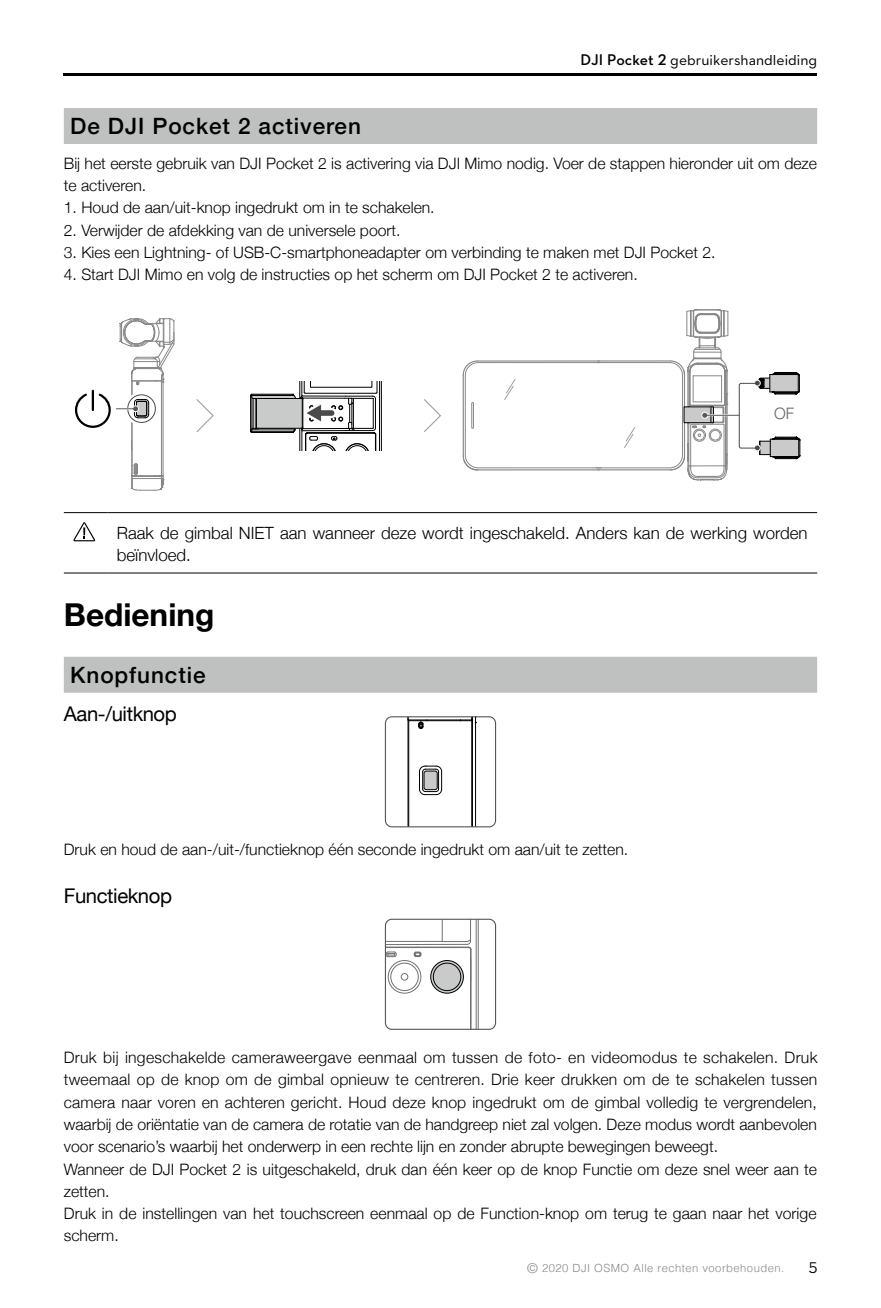
<style>
.page{position:relative;width:881px;height:1308px;background:#fff}
.page>*{position:absolute;margin:0;border:0;box-sizing:border-box;transform-origin:0 0}
.t1{font:700 31.5px "Helvetica Neue";color:#000}
.t2{font:500 22.5px "Helvetica Neue";letter-spacing:.04em;color:#000}
.t3{font:20.25px "Helvetica Neue";letter-spacing:-.02em;color:#000}
.t4{font:300 16.88px/22.5px "Helvetica Neue";color:#000}
.t5{font:300 15.75px/22.3px "Helvetica Neue";color:#000}
.t6{font:15.75px "Dji";color:#000}
.t7{font:300 15.75px "Helvetica Neue";color:#656464}
.t8{font:300 11.25px "Helvetica";letter-spacing:.04em;color:#888889}
.s1{font-weight:600}
.s2{font-size:13.5px}
</style>
<div class="page">
<hr style="left:64px;top:74px;width:752px;height:2px;background:#000">
<div style="left:64px;top:108px;width:752px;height:36px;background:#bfc0c0"></div>
<hr style="left:64px;top:512px;width:43px;height:1px;background:#000">
<hr style="left:107px;top:512px;width:709px;height:1px;background:#000">
<hr style="left:64px;top:572px;width:43px;height:1px;background:#000">
<hr style="left:107px;top:572px;width:709px;height:1px;background:#000">
<svg style="left:73px;top:522px;width:22px;height:19px"></svg>
<div style="left:64px;top:656px;width:752px;height:36px;background:#bfc0c0"></div>
<hr style="left:131px;top:381px;width:1px;height:95px;background:#888889">
<hr style="left:132px;top:381px;width:1px;height:85px;background:#888889">
<hr style="left:161px;top:381px;width:1px;height:94px;background:#888889">
<hr style="left:163px;top:382px;width:1px;height:94px;background:#888889">
<svg style="left:119px;top:318px;width:56px;height:67px"></svg>
<svg style="left:131px;top:463px;width:33px;height:28px"></svg>
<svg style="left:125px;top:392px;width:33px;height:33px"></svg>
<div style="left:127px;top:394px;width:29px;height:29px;border:1px solid #4c4948;border-radius:50%"></div>
<svg style="left:75px;top:391px;width:74px;height:38px"></svg>
<svg style="left:462px;top:309px;width:338px;height:172px"></svg>
<hr style="left:379px;top:381px;width:1px;height:69px;background:#000">
<hr style="left:381px;top:381px;width:1px;height:69px;background:#000">
<svg style="left:250px;top:381px;width:127px;height:69px"></svg>
<svg style="left:196px;top:399px;width:18px;height:33px"></svg>
<svg style="left:424px;top:399px;width:17px;height:33px"></svg>
<hr style="left:407px;top:720px;width:1px;height:107px;background:#000">
<hr style="left:408px;top:720px;width:1px;height:107px;background:#000">
<hr style="left:471px;top:720px;width:1px;height:107px;background:#000">
<hr style="left:475px;top:722px;width:1px;height:105px;background:#000">
<hr style="left:426px;top:720px;width:46px;height:1px;background:#000">
<hr style="left:408px;top:719px;width:64px;height:1px;background:#000">
<svg style="left:471px;top:718px;width:5px;height:5px"></svg>
<svg style="left:407px;top:718px;width:20px;height:11px"></svg>
<svg style="left:419px;top:765px;width:23px;height:30px"></svg>
<div style="left:424px;top:771px;width:13px;height:18px;background:#c9caca;border-radius:2px"></div>
<div style="left:423px;top:770px;width:14px;height:20px;border:1px solid #000;border-radius:2px"></div>
<div style="left:385px;top:716px;width:111px;height:111px;border:1px solid #595757;border-radius:6px"></div>
<hr style="left:385px;top:944px;width:82px;height:1px;background:#727171">
<hr style="left:385px;top:947px;width:83px;height:1px;background:#727171">
<hr style="left:385px;top:946px;width:83px;height:1px;background:#727171">
<hr style="left:385px;top:941px;width:57px;height:1px;background:#727171">
<hr style="left:470px;top:949px;width:1px;height:80px;background:#727171">
<hr style="left:475px;top:919px;width:1px;height:110px;background:#727171">
<hr style="left:477px;top:919px;width:1px;height:110px;background:#727171">
<div style="left:388px;top:960px;width:33px;height:33px;border:1px solid #727171;border-radius:50%"></div>
<div style="left:390px;top:962px;width:28px;height:28px;border:1px solid #727171;border-radius:50%"></div>
<div style="left:401px;top:973px;width:7px;height:7px;border:1px solid #727171;border-radius:50%"></div>
<svg style="left:387px;top:951px;width:9px;height:6px"></svg>
<svg style="left:430px;top:960px;width:33px;height:33px"></svg>
<div style="left:430px;top:960px;width:33px;height:33px;border:1px solid #000;border-radius:50%"></div>
<div style="left:432px;top:962px;width:29px;height:29px;border:1px solid #000;border-radius:50%"></div>
<svg style="left:413px;top:951px;width:8px;height:6px"></svg>
<svg style="left:441px;top:920px;width:30px;height:29px"></svg>
<div style="left:385px;top:918px;width:111px;height:111px;border:1px solid #595757;border-radius:6px"></div>
<p class="t6" style="left:580px;top:54px;width:238px"><span class="s1">DJI Pocket 2</span> gebruikershandleiding</p>
<h2 class="t2" style="left:70px;top:118px;width:292px">De DJI Pocket 2 activeren</h2>
<p class="t5" style="left:64px;top:154px;width:754px">Bij het eerste gebruik van DJI Pocket 2 is activering via DJI Mimo nodig. Voer de stappen hieronder uit om deze te activeren.</p>
<p class="t5" style="left:64px;top:198px;width:372px">1. Houd de aan/uit-knop ingedrukt om in te schakelen.</p>
<p class="t5" style="left:64px;top:220px;width:338px">2. Verwijder de afdekking van de universele poort.</p>
<p class="t5" style="left:64px;top:243px;width:653px">3. Kies een Lightning- of USB-C-smartphoneadapter om verbinding te maken met DJI Pocket 2.</p>
<p class="t5" style="left:64px;top:265px;width:575px">4. Start DJI Mimo en volg de instructies op het scherm om DJI Pocket 2 te activeren.</p>
<p class="t7" style="left:773px;top:408px;width:22px">OF</p>
<p class="t4" style="left:117px;top:523px;width:692px">Raak de gimbal NIET aan wanneer deze wordt ingeschakeld. Anders kan de werking worden beïnvloed.</p>
<h1 class="t1" style="left:64px;top:602px;width:152px">Bediening</h1>
<h2 class="t2" style="left:70px;top:666px;width:137px">Knopfunctie</h2>
<p class="t3" style="left:64px;top:706px;width:114px">Aan-/uitknop</p>
<p class="t5" style="left:64px;top:839px;width:565px">Druk en houd de aan-/uit-/functieknop één seconde ingedrukt om aan/uit te zetten.</p>
<p class="t3" style="left:64px;top:888px;width:110px">Functieknop</p>
<p class="t5" style="left:64px;top:1047px;width:755px">Druk bij ingeschakelde cameraweergave eenmaal om tussen de foto- en videomodus te schakelen. Druk tweemaal op de knop om de gimbal opnieuw te centreren. Drie keer drukken om de te schakelen tussen camera naar voren en achteren gericht. Houd deze knop ingedrukt om de gimbal volledig te vergrendelen, waarbij de oriëntatie van de camera de rotatie van de handgreep niet zal volgen. Deze modus wordt aanbevolen voor scenario’s waarbij het onderwerp in een rechte lijn en zonder abrupte bewegingen beweegt.<br>Wanneer de DJI Pocket 2 is uitgeschakeld, druk dan één keer op de knop Functie om deze snel weer aan te zetten.<br>Druk in de instellingen van het touchscreen eenmaal op de Function-knop om terug te gaan naar het vorige scherm.</p>
<p class="t8" style="left:527px;top:1261px;width:258px"><span class="s2">©</span> 2020 DJI OSMO Alle rechten voorbehouden.</p>
<p class="t6" style="left:808px;top:1261px;width:10px">5</p>
</div>
